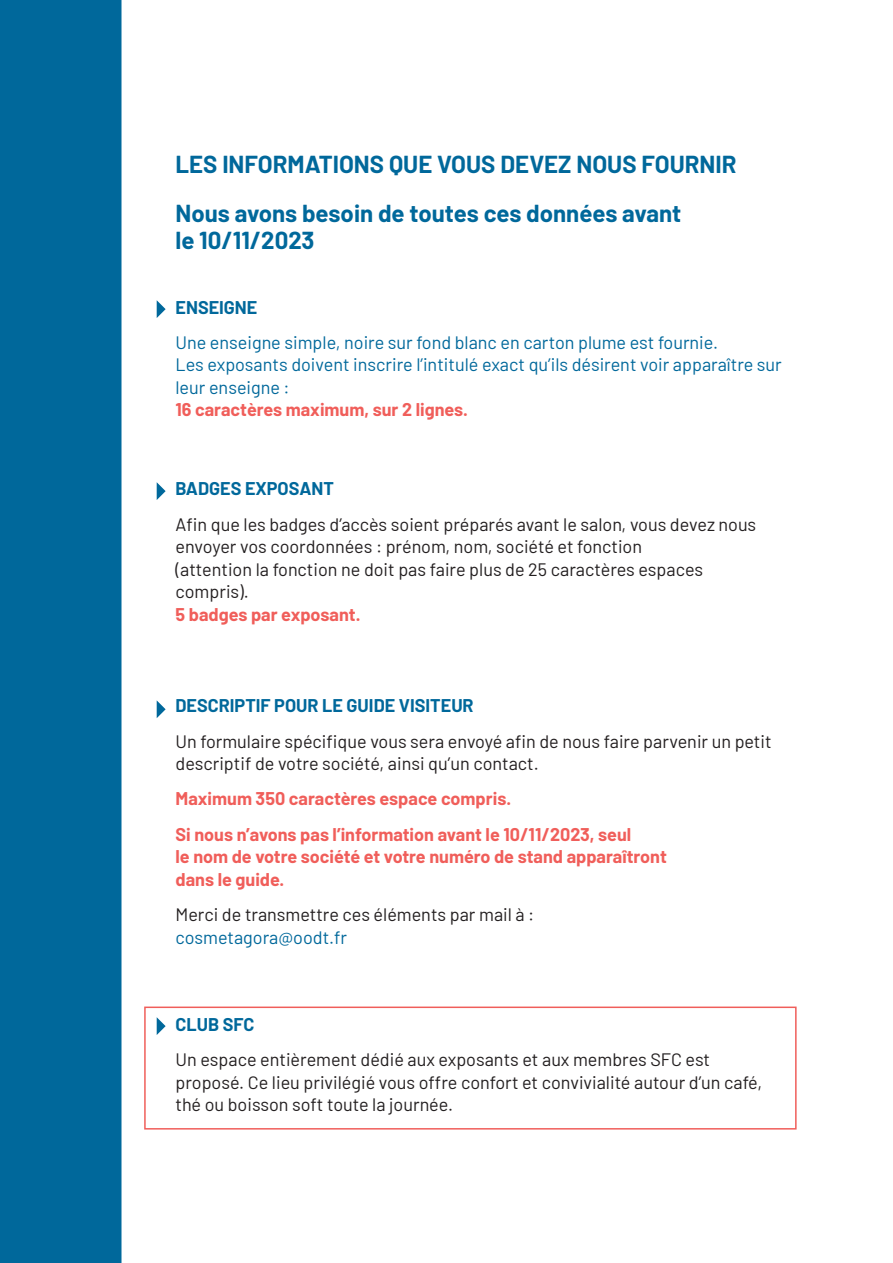
<style>
.page{position:relative;width:893px;height:1263px;background:#fff}
.page>*{position:absolute;margin:0;border:0;box-sizing:border-box;transform-origin:0 0}
.t1{font:700 24px/48.3px "Barlow";color:#00689b}
.t2{font:18px/22.5px "Barlow";color:#231f20}
.t3{font:700 18px/35.2px "Barlow";color:#f05e5a}
.t4{font:18px/22.5px "Barlow";color:#00689b}
.t5{font:700 18px "Barlow";color:#00689b}
</style>
<div class="page">
<div style="left:0;top:0;width:122px;height:1263px;background:#00689b"></div>
<svg style="left:157px;top:300px;width:9px;height:18px"></svg>
<svg style="left:157px;top:482px;width:9px;height:18px"></svg>
<svg style="left:157px;top:700px;width:9px;height:18px"></svg>
<svg style="left:157px;top:1017px;width:9px;height:18px"></svg>
<div style="left:144px;top:1006px;width:653px;height:123px;border:2px solid #f05e5a"></div>
<h1 class="t1" style="left:176px;top:139px;width:563px">LES INFORMATIONS QUE VOUS DEVEZ NOUS FOURNIR<br>Nous avons besoin de toutes ces données avant</h1>
<h1 class="t1" style="left:176px;top:214px;width:140px">le 10/11/2023</h1>
<p class="t5" style="left:176px;top:294px;width:83px">ENSEIGNE</p>
<p class="t4" style="left:176px;top:330px;width:608px">Une enseigne simple, noire sur fond blanc en carton plume est fournie.<br>Les exposants doivent inscrire l’intitulé exact qu’ils désirent voir apparaître sur leur enseigne :</p>
<p class="t3" style="left:176px;top:391px;width:294px">16 caractères maximum, sur 2 lignes.</p>
<p class="t5" style="left:176px;top:476px;width:160px">BADGES EXPOSANT</p>
<p class="t2" style="left:176px;top:511px;width:582px">Afin que les badges d’accès soient préparés avant le salon, vous devez nous envoyer vos coordonnées : prénom, nom, société et fonction<br>(attention la fonction ne doit pas faire plus de 25 caractères espaces compris).</p>
<p class="t3" style="left:176px;top:595px;width:187px">5 badges par exposant.</p>
<p class="t5" style="left:176px;top:693px;width:300px">DESCRIPTIF POUR LE GUIDE VISITEUR</p>
<p class="t2" style="left:176px;top:728px;width:598px">Un formulaire spécifique vous sera envoyé afin de nous faire parvenir un petit descriptif de votre société, ainsi qu’un contact.</p>
<p class="t3" style="left:176px;top:780px;width:457px">Maximum 350 caractères espace compris.<br>Si nous n’avons pas l’information avant le 10/11/2023, seul</p>
<p class="t3" style="left:176px;top:844px;width:493px;line-height:22.5px">le nom de votre société et votre numéro de stand apparaîtront dans le guide.</p>
<p class="t2" style="left:176px;top:902px;width:360px">Merci de transmettre ces éléments par mail à :</p>
<p class="t4" style="left:176px;top:924px;width:173px">cosmetagora@oodt.fr</p>
<p class="t5" style="left:176px;top:1011px;width:81px">CLUB SFC</p>
<p class="t2" style="left:176px;top:1047px;width:588px">Un espace entièrement dédié aux exposants et aux membres SFC est proposé. Ce lieu privilégié vous offre confort et convivialité autour d’un café, thé ou boisson soft toute la journée.</p>
</div>
